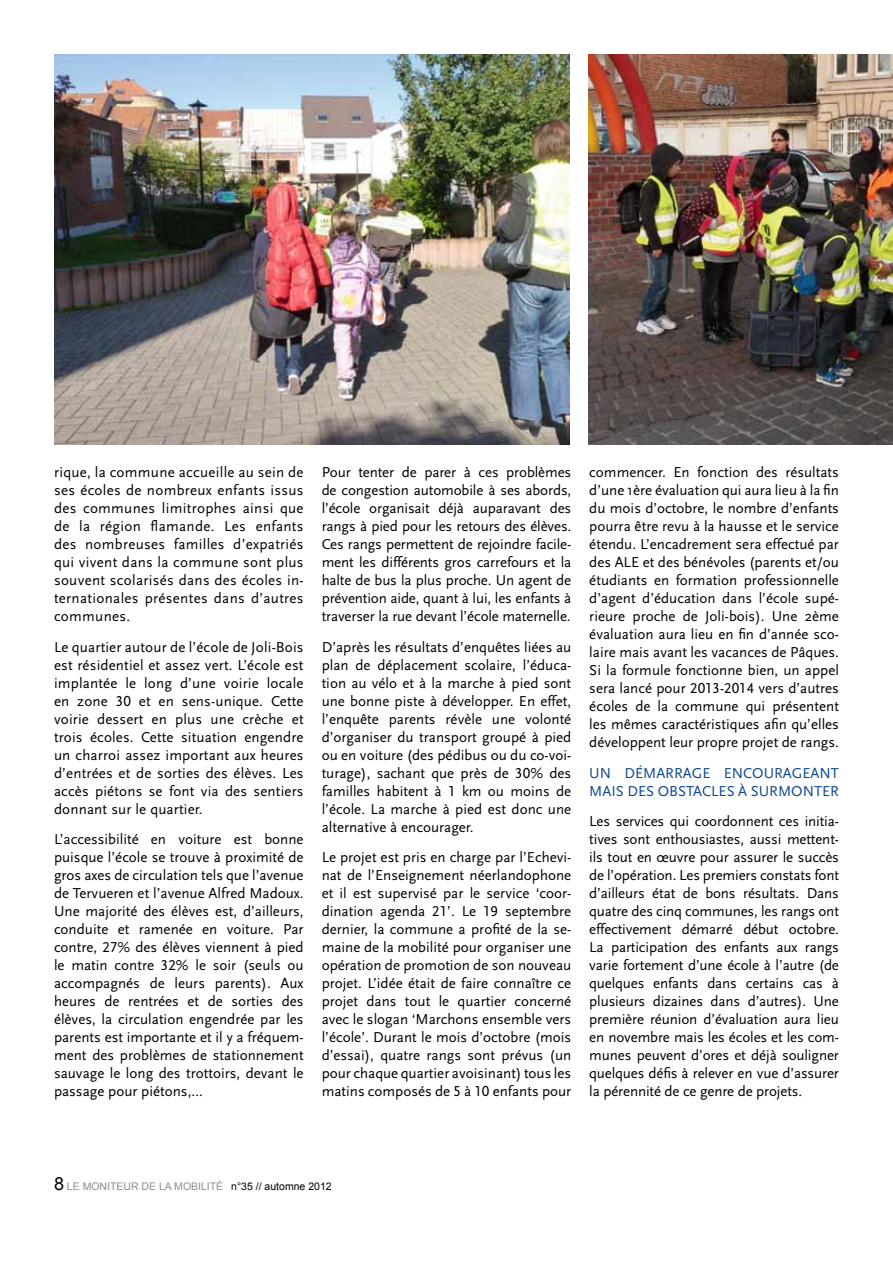
<style>
.page{position:relative;width:893px;height:1263px;background:#fff}
.page>*{position:absolute;margin:0;border:0;box-sizing:border-box;transform-origin:0 0}
.t1{font:15px/18px "Scala Sans";color:#000;text-align:justify}
.t2{font:15px "Scala Sans";letter-spacing:.16em;color:#0b488e}
.t3{font:10.5px "Arial";color:#8b8c8f}
.t4{font:10.5px "Arial";color:#000}
.s1{font-family:"Scala Sans Caps"}
.s2{font-size:18px;color:#000}
</style>
<div class="page">
<img style="left:588px;top:54px;width:305px;height:390px">
<img style="left:54px;top:54px;width:515px;height:390px">
<p class="t1" style="left:54px;top:463px;width:251px">rique, la commune accueille au sein de ses écoles de nombreux enfants issus des communes limitrophes ainsi que de la région flamande. Les enfants des nombreuses familles d’expatriés qui vivent dans la commune sont plus souvent scolarisés dans des écoles in&shy;ternationales présentes dans d’autres communes.</p>
<p class="t1" style="left:54px;top:638px;width:251px">Le quartier autour de l’école de Joli-Bois est résidentiel et assez vert. L’école est implantée le long d’une voirie locale en zone <span class="s1">30</span> et en sens-unique. Cette voirie dessert en plus une crèche et trois écoles. Cette situation engendre un charroi assez important aux heures d’entrées et de sorties des élèves. Les accès piétons se font via des sentiers donnant sur le quartier.</p>
<p class="t1" style="left:54px;top:831px;width:251px">L’accessibilité en voiture est bonne puisque l’école se trouve à proximité de gros axes de circulation tels que l’avenue de Tervueren et l’avenue Alfred Madoux.<br>Une majorité des élèves est, d’ailleurs, conduite et ramenée en voiture. Par contre, <span class="s1">27</span>% des élèves viennent à pied le matin contre <span class="s1">32</span>% le soir (seuls ou accompagnés de leurs parents). Aux heures de rentrées et de sorties des élèves, la circulation engendrée par les parents est importante et il y a fréquem&shy;ment des problèmes de stationnement sauvage le long des trottoirs, devant le passage pour piétons,…</p>
<p class="t1" style="left:322px;top:463px;width:251px">Pour tenter de parer à ces problèmes de congestion automobile à ses abords, l’école organisait déjà auparavant des rangs à pied pour les retours des élèves.<br>Ces rangs permettent de rejoindre facile&shy;ment les différents gros carrefours et la halte de bus la plus proche. Un agent de prévention aide, quant à lui, les enfants à traverser la rue devant l’école maternelle.</p>
<p class="t1" style="left:322px;top:638px;width:251px">D’après les résultats d’enquêtes liées au plan de déplacement scolaire, l’éduca&shy;tion au vélo et à la marche à pied sont une bonne piste à développer. En effet, l’enquête parents révèle une volonté d’organiser du transport groupé à pied ou en voiture (des pédibus ou du co-voi&shy;turage), sachant que près de <span class="s1">30%</span> des familles habitent à <span class="s1">1</span> km ou moins de l’école. La marche à pied est donc une alternative à encourager.</p>
<p class="t1" style="left:322px;top:849px;width:251px">Le projet est pris en charge par l’Echevi&shy;nat de l’Enseignement néerlandophone et il est supervisé par le service ‘coor&shy;dination agenda <span class="s1">21</span>’. Le <span class="s1">19</span> septembre dernier, la commune a profité de la se&shy;maine de la mobilité pour organiser une opération de promotion de son nouveau projet. L’idée était de faire connaître ce projet dans tout le quartier concerné avec le slogan ‘Marchons ensemble vers l’école’. Durant le mois d’octobre (mois d’essai), quatre rangs sont prévus (un pour chaque quartier avoisinant) tous les matins composés de <span class="s1">5</span> à <span class="s1">10</span> enfants pour</p>
<p class="t1" style="left:589px;top:463px;width:251px">commencer. En fonction des résultats d’une 1ère évaluation qui aura lieu à la fin du mois d’octobre, le nombre d’enfants pourra être revu à la hausse et le service étendu. L’encadrement sera effectué par des ALE et des bénévoles (parents et/ou étudiants en formation professionnelle d’agent d’éducation dans l’école supé&shy;rieure proche de Joli-bois). Une 2ème évaluation aura lieu en fin d’année sco&shy;laire mais avant les vacances de Pâques.<br>Si la formule fonctionne bien, un appel sera lancé pour <span class="s1">2013-2014</span> vers d’autres écoles de la commune qui présentent les mêmes caractéristiques afin qu’elles développent leur propre projet de rangs.</p>
<p class="t2" style="left:589px;top:764px;width:65px">Un démarra</p>
<p class="t2" style="left:692px;top:764px;width:82px">ge encoura</p>
<p class="t2" style="left:792px;top:764px;width:45px">geant</p>
<p class="t2" style="left:589px;top:782px;width:172px">mais des obstacles à surm</p>
<p class="t2" style="left:791px;top:782px;width:46px">onter</p>
<p class="t1" style="left:589px;top:813px;width:251px">Les services qui coordonnent ces initia&shy;tives sont enthousiastes, aussi mettent&shy;ils tout en œuvre pour assurer le succès de l’opération. Les premiers constats font d’ailleurs état de bons résultats. Dans quatre des cinq communes, les rangs ont effectivement démarré début octobre.<br>La participation des enfants aux rangs varie fortement d’une école à l’autre (de quelques enfants dans certains cas à plusieurs dizaines dans d’autres). Une première réunion d’évaluation aura lieu en novembre mais les écoles et les com&shy;munes peuvent d’ores et déjà souligner quelques défis à relever en vue d’assurer la pérennité de ce genre de projets.</p>
<p class="t3" style="left:54px;top:1179px;width:164px"><span class="s2">8</span> LE MONITEUR DE LA MOBILITÉ</p>
<p class="t4" style="left:231px;top:1179px;width:102px">N°35 // AUTOMNE 2012</p>
</div>
